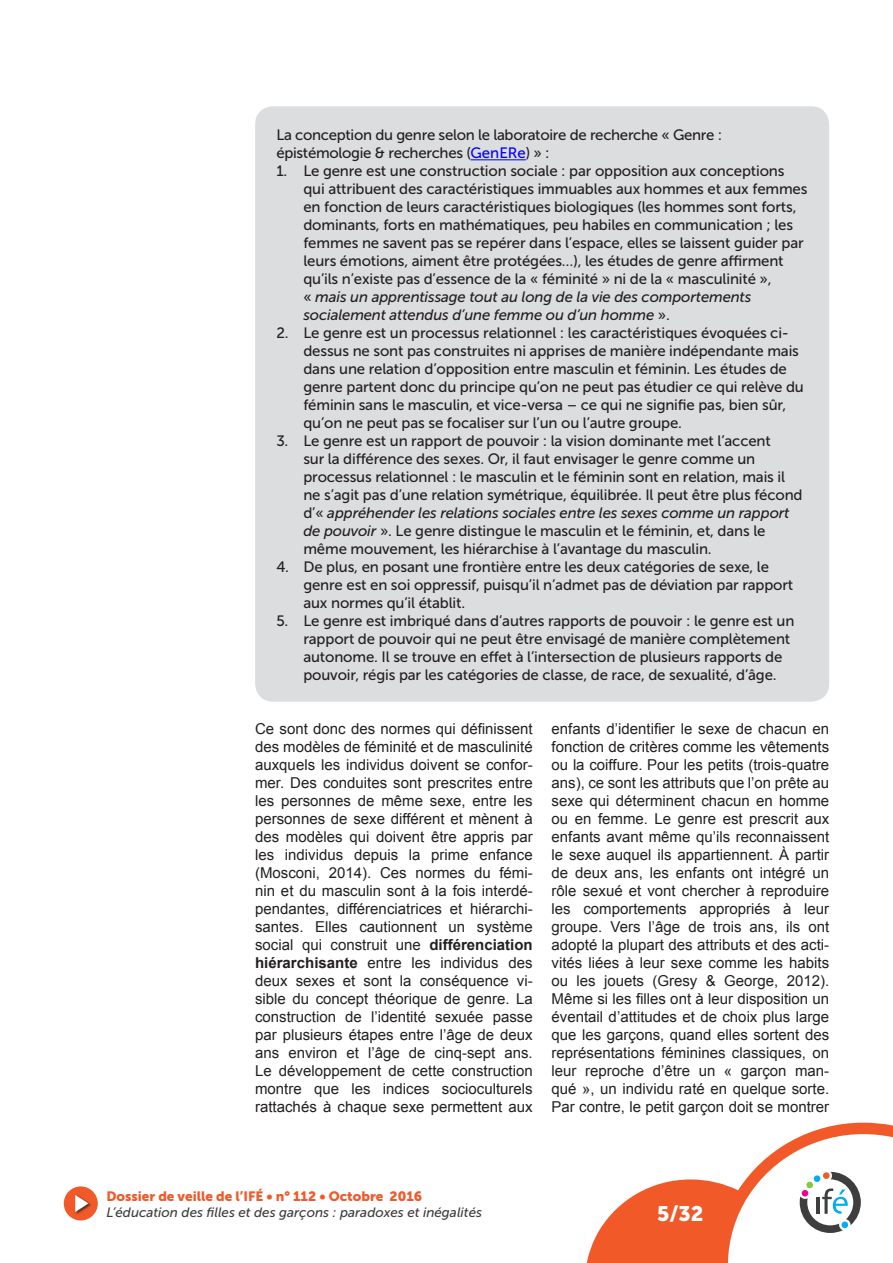
<style>
.page{position:relative;width:893px;height:1263px;background:#fff}
.page>*{position:absolute;margin:0;border:0;box-sizing:border-box;transform-origin:0 0}
.t1{font:21px "Museo Sans 900";color:#fff}
.Encadré{font:15px/18px "Museo Sans 500";letter-spacing:-.01em;color:#231f20}
.t2{font:15px/18px "Arial";color:#231f20;text-align:justify}
.t3{font:italic 13.5px "Museo Sans 500";color:#3e3e3f}
.t4{font:13.5px "Museo Sans 900";color:#f15929}
.s1{color:#00f}
.s2{font-style:italic}
.s3{font-weight:700}
</style>
<div class="page">
<div style="left:64px;top:1186px;width:34px;height:34px;background:#f15929;border-radius:50%"></div>
<div style="left:75px;top:1194px;width:16px;height:21px;background:#231f20;opacity:.75"></div>
<svg style="left:75px;top:1195px;width:13px;height:17px"></svg>
<svg style="left:587px;top:1123px;width:306px;height:140px"></svg>
<div style="left:806px;top:1181px;width:7px;height:7px;background:#8bc63e;border-radius:50%"></div>
<div style="left:814px;top:1175px;width:6px;height:7px;background:#00aeef;border-radius:50%"></div>
<div style="left:823px;top:1172px;width:7px;height:7px;background:#f15929;border-radius:50%"></div>
<div style="left:841px;top:1221px;width:7px;height:7px;background:#00aeef;border-radius:50%"></div>
<div style="left:801px;top:1190px;width:7px;height:7px;background:#ed028c;border-radius:50%"></div>
<div style="left:255px;top:106px;width:574px;height:596px;background:#dcdddf;border-radius:18px"></div>
<hr style="left:471px;top:159px;width:55px;height:1px;background:#00f">
<p class="Encadré" style="left:276px;top:126px;width:447px">La conception du genre selon le laboratoire de recherche « Genre : épistémologie &amp; recherches (<span class="s1">GenERe</span>) » :</p>
<p class="Encadré" style="left:303px;top:162px;width:506px;text-indent:-27px">1. Le genre est une construction sociale : par opposition aux conceptions qui attribuent des caractéristiques immuables aux hommes et aux femmes en fonction de leurs caractéristiques biologiques (les hommes sont forts, dominants, forts en mathématiques, peu habiles en communication ; les femmes ne savent pas se repérer dans l’espace, elles se laissent guider par leurs émotions, aiment être protégées…), les études de genre affirment qu’ils n’existe pas d’essence de la « féminité » ni de la « masculinité »,<br>« <span class="s2">mais un apprentissage tout au long de la vie des comportements socialement attendus d’une femme ou d’un homme</span> ».</p>
<p class="Encadré" style="left:303px;top:324px;width:502px;text-indent:-27px">2. Le genre est un processus relationnel : les caractéristiques évoquées ci&shy;dessus ne sont pas construites ni apprises de manière indépendante mais dans une relation d’opposition entre masculin et féminin. Les études de genre partent donc du principe qu’on ne peut pas étudier ce qui relève du féminin sans le masculin, et vice-versa – ce qui ne signifie pas, bien sûr, qu’on ne peut pas se focaliser sur l’un ou l’autre groupe.</p>
<p class="Encadré" style="left:303px;top:432px;width:501px;text-indent:-27px">3. Le genre est un rapport de pouvoir : la vision dominante met l’accent<br>sur la différence des sexes. Or, il faut envisager le genre comme un processus relationnel : le masculin et le féminin sont en relation, mais il ne s’agit pas d’une relation symétrique, équilibrée. Il peut être plus fécond d’« <span class="s2">appréhender les relations sociales entre les sexes comme un rapport de pouvoir</span> ». Le genre distingue le masculin et le féminin, et, dans le même mouvement, les hiérarchise à l’avantage du masculin.</p>
<p class="Encadré" style="left:303px;top:558px;width:491px;text-indent:-27px">4. De plus, en posant une frontière entre les deux catégories de sexe, le genre est en soi oppressif, puisqu’il n’admet pas de déviation par rapport aux normes qu’il établit.</p>
<p class="Encadré" style="left:303px;top:612px;width:492px;text-indent:-27px">5. Le genre est imbriqué dans d’autres rapports de pouvoir : le genre est un rapport de pouvoir qui ne peut être envisagé de manière complètement autonome. Il se trouve en effet à l’intersection de plusieurs rapports de pouvoir, régis par les catégories de classe, de race, de sexualité, d’âge.</p>
<p class="t2" style="left:255px;top:720px;width:279px">Ce sont donc des normes qui définissent des modèles de féminité et de masculinité auxquels les individus doivent se confor&shy;mer. Des conduites sont prescrites entre les personnes de même sexe, entre les personnes de sexe différent et mènent à des modèles qui doivent être appris par les individus depuis la prime enfance (Mosconi, 2014). Ces normes du fémi&shy;nin et du masculin sont à la fois interdé&shy;pendantes, différenciatrices et hiérarchi&shy;santes. Elles cautionnent un système social qui construit une <span class="s3">différenciation hiérarchisante</span> entre les individus des deux sexes et sont la conséquence vi&shy;sible du concept théorique de genre. La construction de l’identité sexuée passe par plusieurs étapes entre l’âge de deux ans environ et l’âge de cinq-sept ans.<br>Le développement de cette construction montre que les indices socioculturels rattachés à chaque sexe permettent aux</p>
<p class="t2" style="left:551px;top:720px;width:279px">enfants d’identifier le sexe de chacun en fonction de critères comme les vêtements ou la coiffure. Pour les petits (trois-quatre ans), ce sont les attributs que l’on prête au sexe qui déterminent chacun en homme ou en femme. Le genre est prescrit aux enfants avant même qu’ils reconnaissent le sexe auquel ils appartiennent. À partir de deux ans, les enfants ont intégré un rôle sexué et vont chercher à reproduire les comportements appropriés à leur groupe. Vers l’âge de trois ans, ils ont adopté la plupart des attributs et des acti&shy;vités liées à leur sexe comme les habits ou les jouets (Gresy &amp; George, 2012).<br>Même si les filles ont à leur disposition un éventail d’attitudes et de choix plus large que les garçons, quand elles sortent des représentations féminines classiques, on leur reproche d’être un « garçon man&shy;qué », un individu raté en quelque sorte.<br>Par contre, le petit garçon doit se montrer</p>
<p class="t4" style="left:106px;top:1188px;width:317px">Dossier de veille de l’IFÉ • n° 112 • Octobre 2016</p>
<p class="t3" style="left:106px;top:1205px;width:377px">L’éducation des filles et des garçons : paradoxes et inégalités</p>
<h1 class="t1" style="left:657px;top:1202px;width:48px">5/32</h1>
</div>
